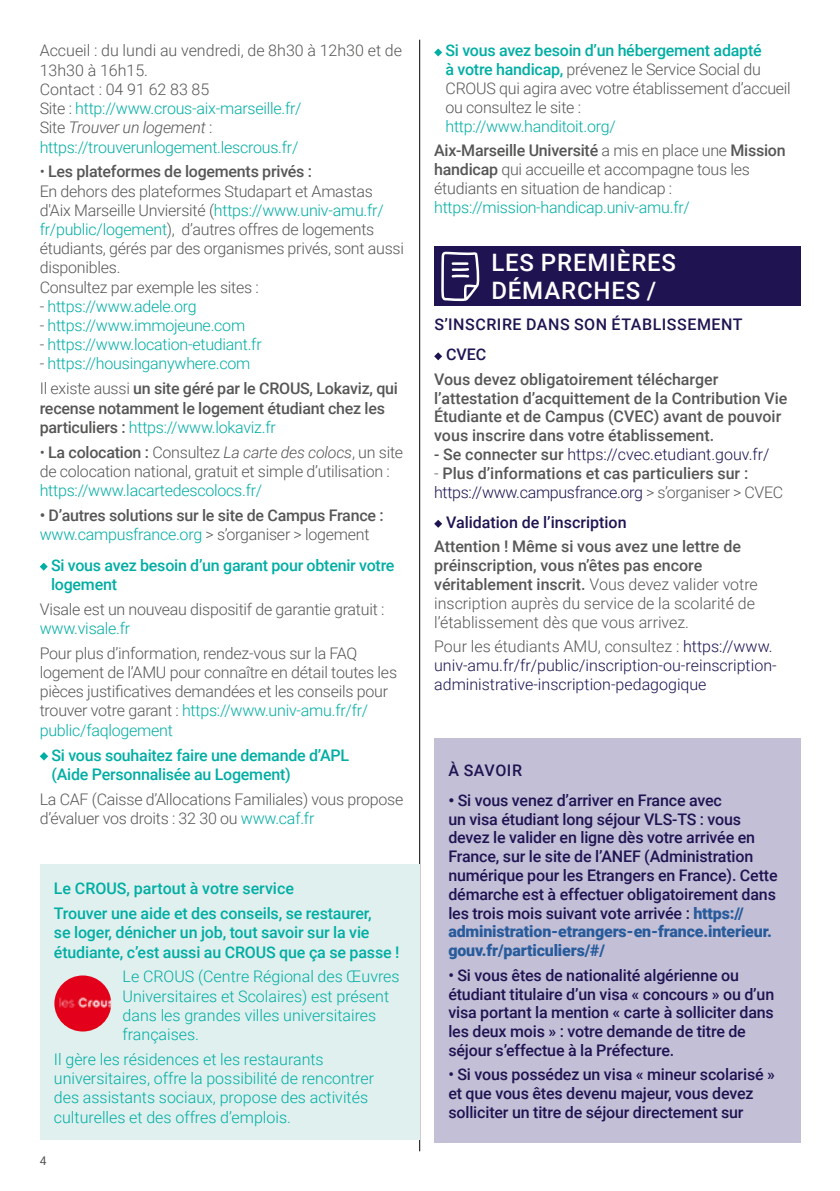
<style>
.page{position:relative;width:840px;height:1191px;background:#fff}
.page>*{position:absolute;margin:0;border:0;box-sizing:border-box;transform-origin:0 0}
.t1{font:500 24px/28px "Roboto";letter-spacing:.035em;color:#fff}
.t2{font:300 16px/19.2px "Roboto";letter-spacing:-.015em;color:#575756}
.t3{font:500 16px/18.8px "Roboto";letter-spacing:-.01em;color:#201351}
.t4{font:500 16px/18.8px "Roboto";color:#575756}
.t5{font:300 16px/19.2px "Roboto";color:#00aea4}
.t6{font:500 16px/19.2px "Roboto";letter-spacing:-.01em;color:#00aea4}
.t7{font:300 16px/18.8px "Roboto";color:#201351}
.t8{font:500 16px/30.2px "Roboto";letter-spacing:.035em;color:#201351}
.t9{font:12px "Roboto";color:#575756}
.s1{color:#00aea4}
.s2{font-style:italic}
.s3{font-weight:500}
.s4{color:#575756}
.s5{font-weight:300}
.s6{font-weight:300;color:#00aea4}
.s7{font-weight:500;color:#00aea4}
.s8{font-weight:500;color:#575756}
.s9{font-weight:300;color:#201351}
.s10{font-weight:900}
.s11{font-weight:900;color:#275b9b}
</style>
<div class="page">
<hr style="left:419px;top:40px;width:1px;height:1111px;background:#000">
<svg style="left:40px;top:562px;width:8px;height:8px"></svg>
<svg style="left:40px;top:752px;width:8px;height:8px"></svg>
<svg style="left:434px;top:48px;width:8px;height:8px"></svg>
<div style="left:434px;top:246px;width:365px;height:59px;background:#201351"></div>
<svg style="left:441px;top:252px;width:38px;height:49px"></svg>
<svg style="left:434px;top:352px;width:8px;height:8px"></svg>
<svg style="left:434px;top:520px;width:8px;height:8px"></svg>
<div style="left:434px;top:738px;width:365px;height:405px;background:#c3bfd7"></div>
<div style="left:40px;top:865px;width:379px;height:275px;background:#e0f0ee"></div>
<img style="left:54px;top:975px;width:57px;height:56px;border-radius:28px">
<p class="t2" style="left:40px;top:41px;width:363px">Accueil : du lundi au vendredi, de 8h30 à 12h30 et de 13h30 à 16h15.<br>Contact : 04 91 62 83 85<br>Site : <span class="s1">http://www.crous-aix-marseille.fr/<br></span>Site <span class="s2">Trouver un logement</span> : <span class="s1">https://trouverunlogement.lescrous.fr/</span></p>
<p class="t2" style="left:40px;top:161px;width:365px">• <span class="s3">Les plateformes de logements privés :<br></span>En dehors des plateformes Studapart et Amastas d'Aix Marseille Unviersité (<span class="s1">https://www.univ-amu.fr/ fr/public/logement</span>), d’autres offres de logements étudiants, gérés par des organismes privés, sont aussi disponibles.<br>Consultez par exemple les sites :</p>
<p class="t5" style="left:40px;top:296px;width:158px"><span class="s4">-</span> https://www.adele.org</p>
<p class="t5" style="left:40px;top:315px;width:207px"><span class="s4">-</span> https://www.immojeune.com</p>
<p class="t5" style="left:40px;top:334px;width:223px"><span class="s4">-</span> https://www.location-etudiant.fr</p>
<p class="t4" style="left:40px;top:351px;width:359px;line-height:24.8px"><span class="s5">-</span> <span class="s6">https://housinganywhere.com<br></span><span class="s5">Il existe aussi</span> un site géré par le CROUS, Lokaviz, qui</p>
<p class="t4" style="left:40px;top:397px;width:346px">recense notamment le logement étudiant chez les particuliers : <span class="s6">https://www.lokaviz.fr</span></p>
<p class="t2" style="left:40px;top:442px;width:365px">• <span class="s3">La colocation :</span> Consultez <span class="s2">La carte des colocs</span>, un site de colocation national, gratuit et simple d’utilisation :</p>
<p class="t5" style="left:40px;top:480px;width:224px">https://www.lacartedescolocs.fr/</p>
<p class="t4" style="left:40px;top:505px;width:345px">• D’autres solutions sur le site de Campus France : <span class="s6">www.campusfrance.org</span> <span class="s5">&gt; s’organiser &gt; logement</span></p>
<p class="t6" style="left:51px;top:555px;width:345px">Si vous avez besoin d’un garant pour obtenir votre logement</p>
<p class="t2" style="left:40px;top:599px;width:346px">Visale est un nouveau dispositif de garantie gratuit :</p>
<p class="t5" style="left:40px;top:618px;width:92px">www.visale.fr</p>
<p class="t2" style="left:40px;top:643px;width:358px">Pour plus d’information, rendez-vous sur la FAQ logement de l’AMU pour connaître en détail toutes les pièces justificatives demandées et les conseils pour trouver votre garant : <span class="s1">https://www.univ-amu.fr/fr/ public/faqlogement</span></p>
<p class="t6" style="left:51px;top:744px;width:299px">Si vous souhaitez faire une demande d’APL (Aide Personnalisée au Logement)</p>
<p class="t2" style="left:40px;top:788px;width:365px">La CAF (Caisse d’Allocations Familiales) vous propose d’évaluer vos droits : 32 30 ou <span class="s1">www.caf.fr</span></p>
<p class="t6" style="left:54px;top:875px;width:319px;line-height:24.8px">Le CROUS, partout à votre service<br>Trouver une aide et des conseils, se restaurer,</p>
<p class="t6" style="left:54px;top:922px;width:347px">se loger, dénicher un job, tout savoir sur la vie étudiante, c’est aussi au CROUS que ça se passe !</p>
<p class="t5" style="left:122px;top:966px;width:278px">Le CROUS (Centre Régional des Œuvres Universitaires et Scolaires) est présent dans les grandes villes universitaires françaises.</p>
<p class="t5" style="left:54px;top:1049px;width:321px">Il gère les résidences et les restaurants universitaires, offre la possibilité de rencontrer des assistants sociaux, propose des activités culturelles et des offres d’emplois.</p>
<p class="t9" style="left:40px;top:1152px;width:8px">4</p>
<p class="t2" style="left:445px;top:41px;width:346px"><span class="s7">Si vous avez besoin d’un hébergement adapté<br>à votre handicap,</span> prévenez le Service Social du CROUS qui agira avec votre établissement d’accueil ou consultez le site :</p>
<p class="t4" style="left:434px;top:113px;width:353px;line-height:24.4px;text-indent:11px"><span class="s6">http://www.handitoit.org/<br></span>Aix-Marseille Université <span class="s5">a mis en place une</span> Mission</p>
<p class="t2" style="left:434px;top:159px;width:317px"><span class="s3">handicap</span> qui accueille et accompagne tous les étudiants en situation de handicap :</p>
<p class="t5" style="left:434px;top:197px;width:257px">https://mission-handicap.univ-amu.fr/</p>
<h1 class="t1" style="left:491px;top:247px;width:186px">LES PREMIÈRES<br>DÉMARCHES /</h1>
<p class="t8" style="left:446px;top:309px;width:298px;text-indent:-12px">S’INSCRIRE DANS SON ÉTABLISSEMENT<br>CVEC</p>
<p class="t4" style="left:434px;top:369px;width:354px">Vous devez obligatoirement télécharger l’attestation d’acquittement de la Contribution Vie Étudiante et de Campus (CVEC) avant de pouvoir vous inscrire dans votre établissement.</p>
<p class="t7" style="left:434px;top:444px;width:337px"><span class="s8">- Se connecter sur</span> https://cvec.etudiant.gouv.fr/</p>
<p class="t4" style="left:434px;top:463px;width:350px"><span class="s5">-</span> Plus d’informations et cas particuliers sur : <span class="s9">https://www.campusfrance.org</span> <span class="s5">&gt; s’organiser &gt; CVEC</span></p>
<p class="t3" style="left:446px;top:512px;width:182px">Validation de l’inscription</p>
<p class="t2" style="left:434px;top:536px;width:325px"><span class="s3">Attention ! Même si vous avez une lettre de préinscription, vous n’êtes pas encore véritablement inscrit.</span> Vous devez valider votre inscription auprès du service de la scolarité́de l’établissement dès que vous arrivez.</p>
<p class="t7" style="left:434px;top:636px;width:344px"><span class="s4">Pour les étudiants AMU, consultez :</span> https://www. univ-amu.fr/fr/public/inscription-ou-reinscription&shy;administrative-inscription-pedagogique</p>
<p class="t3" style="left:448px;top:760px;width:75px">À SAVOIR</p>
<p class="t3" style="left:448px;top:790px;width:330px"><span class="s10">•</span> Si vous venez d’arriver en France avec<br>un visa étudiant long séjour VLS-TS : vous devez le valider en ligne dès votre arrivée en France, sur le site de l’ANEF (Administration numérique pour les Etrangers en France). Cette démarche est à effectuer obligatoirement dans les trois mois suivant vote arrivée : <span class="s11">https:// administration-etrangers-en-france.interieur. gouv.fr/particuliers/#/</span></p>
<p class="t3" style="left:448px;top:965px;width:327px">• Si vous êtes de nationalité algérienne ou étudiant titulaire d’un visa « concours » ou d’un visa portant la mention « carte à solliciter dans les deux mois » : votre demande de titre de séjour s’effectue à la Préfecture.</p>
<p class="t3" style="left:448px;top:1064px;width:328px">• Si vous possédez un visa « mineur scolarisé » et que vous êtes devenu majeur, vous devez solliciter un titre de séjour directement sur</p>
</div>
